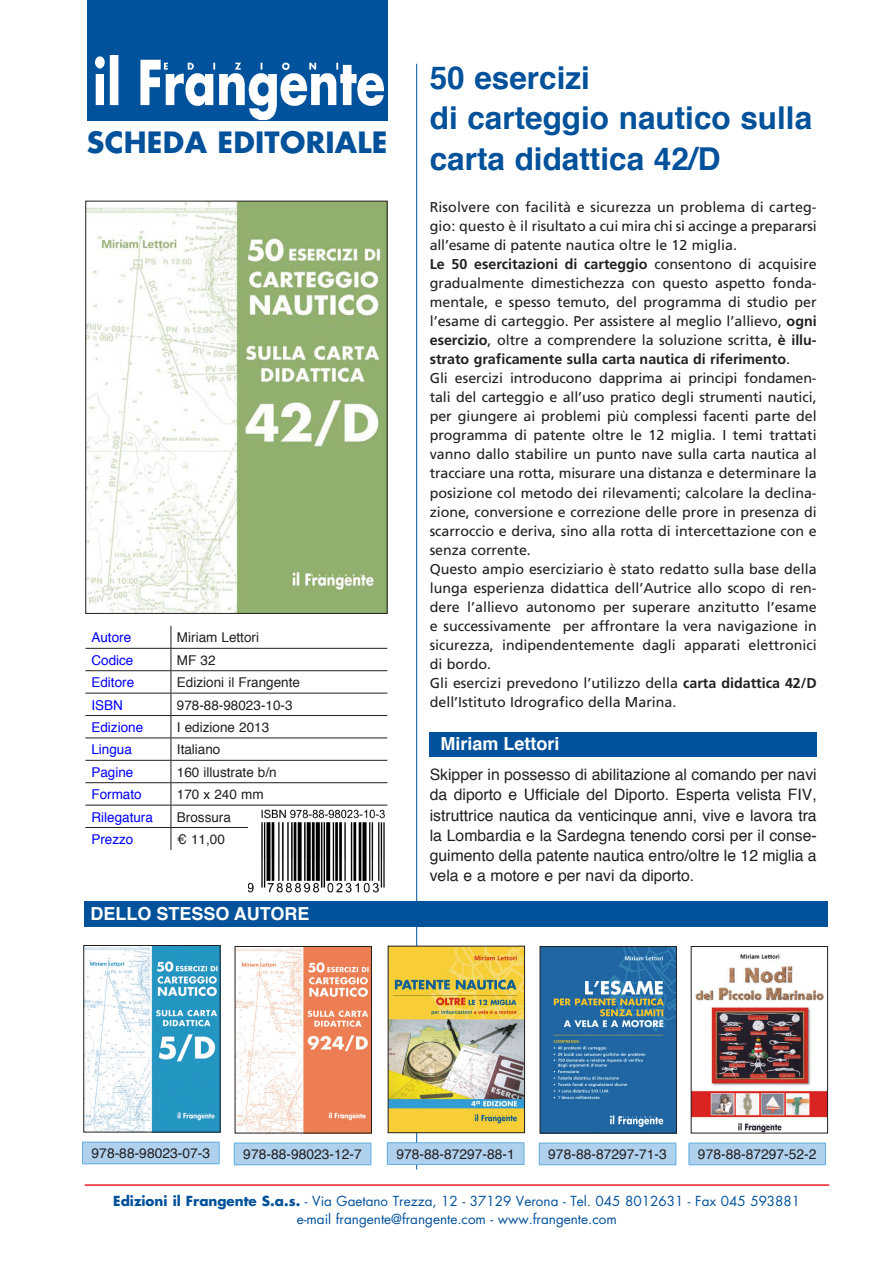
<style>
.page{position:relative;width:893px;height:1263px;background:#fff}
.page>*{position:absolute;margin:0;border:0;box-sizing:border-box;transform-origin:0 0}
.Normale{font:700 31.5px/40.5px "Helvetica";color:#01519b}
.t1{font:700 28.5px "Futura";letter-spacing:.01em;color:#01519b}
.t2{font:700 18px "Helvetica";color:#fff}
.Normale-2{font:15.75px/20.2px "Helvetica";color:#231f20;text-align:justify}
.Normale-3{font:14.25px/19px "Frutiger";color:#231f20;text-align:justify}
.Normale-4{font:13.8px "Helvetica";color:#231f20}
.Normale-5{font:13.5px "Futura";color:#01519b}
.Normale-6{font:13.5px "Helvetica";color:#231f20}
.Normale-7{font:13.5px "Helvetica";color:#00f}
.s1{font-weight:700}
</style>
<div class="page">
<hr style="left:85px;top:1184px;width:744px;height:2px;background:#ee1d23">
<div style="left:87px;top:0;width:301px;height:121px;background:#01519b"></div>
<img style="left:95px;top:56px;width:289px;height:65px">
<hr style="left:416px;top:64px;width:1px;height:1105px;background:#01519b">
<hr style="left:85px;top:648px;width:86px;height:1px;background:#231f20">
<hr style="left:171px;top:648px;width:216px;height:1px;background:#231f20">
<hr style="left:85px;top:670px;width:86px;height:1px;background:#231f20">
<hr style="left:171px;top:670px;width:216px;height:1px;background:#231f20">
<hr style="left:85px;top:693px;width:86px;height:1px;background:#231f20">
<hr style="left:171px;top:693px;width:216px;height:1px;background:#231f20">
<hr style="left:85px;top:715px;width:86px;height:1px;background:#231f20">
<hr style="left:171px;top:715px;width:216px;height:1px;background:#231f20">
<hr style="left:85px;top:737px;width:86px;height:1px;background:#231f20">
<hr style="left:171px;top:737px;width:216px;height:1px;background:#231f20">
<hr style="left:85px;top:760px;width:86px;height:1px;background:#231f20">
<hr style="left:171px;top:760px;width:216px;height:1px;background:#231f20">
<hr style="left:85px;top:782px;width:86px;height:1px;background:#231f20">
<hr style="left:171px;top:782px;width:216px;height:1px;background:#231f20">
<hr style="left:85px;top:805px;width:86px;height:1px;background:#231f20">
<hr style="left:171px;top:805px;width:216px;height:1px;background:#231f20">
<hr style="left:85px;top:827px;width:86px;height:1px;background:#231f20">
<hr style="left:171px;top:827px;width:216px;height:1px;background:#231f20">
<svg style="left:171px;top:626px;width:1px;height:224px"></svg>
<img style="left:87px;top:203px;width:299px;height:409px">
<div style="left:85px;top:201px;width:303px;height:413px;border:1px solid #231f20"></div>
<div style="left:429px;top:733px;width:388px;height:24px;background:#01519b"></div>
<div style="left:84px;top:901px;width:744px;height:26px;background:#01519b"></div>
<img style="left:390px;top:948px;width:133px;height:183px">
<div style="left:388px;top:946px;width:137px;height:187px;border:1px solid #231f20"></div>
<div style="left:387px;top:1143px;width:137px;height:21px;background:#afd1ee"></div>
<hr style="left:387px;top:1142px;width:137px;height:1px;background:#60aee0">
<svg style="left:387px;top:1143px;width:1px;height:21px"></svg>
<svg style="left:524px;top:1143px;width:1px;height:21px"></svg>
<hr style="left:387px;top:1164px;width:137px;height:1px;background:#60aee0">
<img style="left:542px;top:948px;width:133px;height:183px">
<div style="left:540px;top:946px;width:137px;height:187px;border:1px solid #231f20"></div>
<div style="left:539px;top:1143px;width:137px;height:22px;background:#afd1ee"></div>
<hr style="left:539px;top:1143px;width:137px;height:1px;background:#60aee0">
<svg style="left:539px;top:1143px;width:1px;height:21px"></svg>
<svg style="left:675px;top:1143px;width:1px;height:21px"></svg>
<hr style="left:539px;top:1164px;width:137px;height:1px;background:#60aee0">
<img style="left:237px;top:948px;width:133px;height:183px">
<div style="left:235px;top:946px;width:137px;height:187px;border:1px solid #231f20"></div>
<div style="left:234px;top:1143px;width:137px;height:22px;background:#afd1ee"></div>
<hr style="left:234px;top:1143px;width:137px;height:1px;background:#60aee0">
<svg style="left:234px;top:1143px;width:1px;height:21px"></svg>
<svg style="left:371px;top:1143px;width:1px;height:21px"></svg>
<hr style="left:234px;top:1164px;width:137px;height:1px;background:#60aee0">
<div style="left:689px;top:1143px;width:137px;height:22px;background:#afd1ee"></div>
<hr style="left:689px;top:1143px;width:137px;height:1px;background:#60aee0">
<svg style="left:689px;top:1143px;width:1px;height:21px"></svg>
<svg style="left:825px;top:1143px;width:1px;height:21px"></svg>
<hr style="left:689px;top:1164px;width:137px;height:1px;background:#60aee0">
<img style="left:693px;top:954px;width:133px;height:177px">
<div style="left:691px;top:946px;width:137px;height:187px;border:1px solid #231f20"></div>
<div style="left:83px;top:1142px;width:136px;height:22px;background:#afd1ee"></div>
<hr style="left:82px;top:1142px;width:138px;height:1px;background:#60aee0">
<svg style="left:82px;top:1142px;width:1px;height:21px"></svg>
<svg style="left:219px;top:1142px;width:1px;height:21px"></svg>
<hr style="left:82px;top:1163px;width:138px;height:1px;background:#60aee0">
<img style="left:86px;top:947px;width:132px;height:183px">
<img style="left:248px;top:809px;width:139px;height:83px">
<p class="t1" style="left:87px;top:123px;width:302px">SCHEDA EDITORIALE</p>
<p class="Normale-7" style="left:91px;top:627px;width:41px">Autore</p>
<p class="Normale-6" style="left:177px;top:627px;width:84px">Miriam Lettori</p>
<p class="Normale-7" style="left:91px;top:649px;width:44px">Codice</p>
<p class="Normale-6" style="left:177px;top:649px;width:40px">MF 32</p>
<p class="Normale-7" style="left:91px;top:672px;width:44px">Editore</p>
<p class="Normale-6" style="left:177px;top:672px;width:125px">Edizioni il Frangente</p>
<p class="Normale-7" style="left:91px;top:694px;width:33px">ISBN</p>
<p class="Normale-6" style="left:177px;top:694px;width:117px">978-88-98023-10-3</p>
<p class="Normale-7" style="left:91px;top:717px;width:53px">Edizione</p>
<p class="Normale-6" style="left:177px;top:717px;width:94px">I edizione 2013</p>
<p class="Normale-7" style="left:91px;top:739px;width:42px">Lingua</p>
<p class="Normale-6" style="left:177px;top:739px;width:45px">Italiano</p>
<p class="Normale-7" style="left:91px;top:761px;width:44px">Pagine</p>
<p class="Normale-6" style="left:177px;top:761px;width:101px">160 illustrate b/n</p>
<p class="Normale-7" style="left:91px;top:784px;width:52px">Formato</p>
<p class="Normale-6" style="left:177px;top:784px;width:88px">170 x 240 mm</p>
<p class="Normale-7" style="left:91px;top:806px;width:63px">Rilegatura</p>
<p class="Normale-6" style="left:177px;top:806px;width:56px">Brossura</p>
<p class="Normale-7" style="left:91px;top:829px;width:44px">Prezzo</p>
<p class="Normale-6" style="left:177px;top:829px;width:49px">€ 11,00</p>
<p class="t2" style="left:91px;top:899px;width:221px">DELLO STESSO AUTORE</p>
<p class="Normale" style="left:430px;top:58px;width:162px">50 esercizi</p>
<p class="Normale" style="left:430px;top:98px;width:384px">di carteggio nautico sulla carta didattica 42/D</p>
<p class="Normale-3" style="left:430px;top:197px;width:388px">Risolvere con facilità e sicurezza un problema di carteg&shy;gio: questo è il risultato a cui mira chi si accinge a prepararsi all’esame di patente nautica oltre le 12 miglia.</p>
<p class="Normale-3" style="left:430px;top:254px;width:388px"><span class="s1">Le 50 esercitazioni di carteggio</span> consentono di acquisire gradualmente dimestichezza con questo aspetto fonda&shy;mentale, e spesso temuto, del programma di studio per l’esame di carteggio. Per assistere al meglio l’allievo, <span class="s1">ogni esercizio</span>, oltre a comprendere la soluzione scritta, <span class="s1">è illu&shy;strato graficamente sulla carta nautica di riferimento</span>.</p>
<p class="Normale-3" style="left:430px;top:369px;width:388px">Gli esercizi introducono dapprima ai principi fondamen&shy;tali del carteggio e all’uso pratico degli strumenti nautici, per giungere ai problemi più complessi facenti parte del programma di patente oltre le 12 miglia. I temi trattati vanno dallo stabilire un punto nave sulla carta nautica al tracciare una rotta, misurare una distanza e determinare la posizione col metodo dei rilevamenti; calcolare la declina&shy;zione, conversione e correzione delle prore in presenza di scarroccio e deriva, sino alla rotta di intercettazione con e senza corrente.</p>
<p class="Normale-3" style="left:430px;top:559px;width:388px">Questo ampio eserciziario è stato redatto sulla base della lunga esperienza didattica dell’Autrice allo scopo di ren&shy;dere l’allievo autonomo per superare anzitutto l’esame e successivamente per affrontare la vera navigazione in sicurezza, indipendentemente dagli apparati elettronici di bordo.</p>
<p class="Normale-3" style="left:430px;top:674px;width:388px">Gli esercizi prevedono l’utilizzo della <span class="s1">carta didattica 42/D </span>dell’Istituto Idrografico della Marina.</p>
<p class="t2" style="left:440px;top:729px;width:121px">Miriam Lettori</p>
<p class="Normale-2" style="left:430px;top:765px;width:388px">Skipper in possesso di abilitazione al comando per navi da diporto e Ufficiale del Diporto. Esperta velista FIV, istruttrice nautica da venticinque anni, vive e lavora tra la Lombardia e la Sardegna tenendo corsi per il conse&shy;guimento della patente nautica entro/oltre le 12 miglia a vela e a motore e per navi da diporto.</p>
<p class="Normale-4" style="left:92px;top:1143px;width:120px">978-88-98023-07-3</p>
<p class="Normale-4" style="left:243px;top:1144px;width:120px">978-88-98023-12-7</p>
<p class="Normale-4" style="left:396px;top:1143px;width:120px">978-88-87297-88-1</p>
<p class="Normale-4" style="left:548px;top:1144px;width:120px">978-88-87297-71-3</p>
<p class="Normale-4" style="left:698px;top:1144px;width:120px">978-88-87297-52-2</p>
<p class="Normale-5" style="left:113px;top:1192px;width:688px"><span class="s1">Edizioni il Frangente S.a.s.</span> - Via Gaetano Trezza, 12 - 37129 Verona - Tel. 045 8012631 - Fax 045 593881</p>
<p class="Normale-5" style="left:297px;top:1210px;width:321px">e-mail frangente@frangente.com - www.frangente.com</p>
</div>
